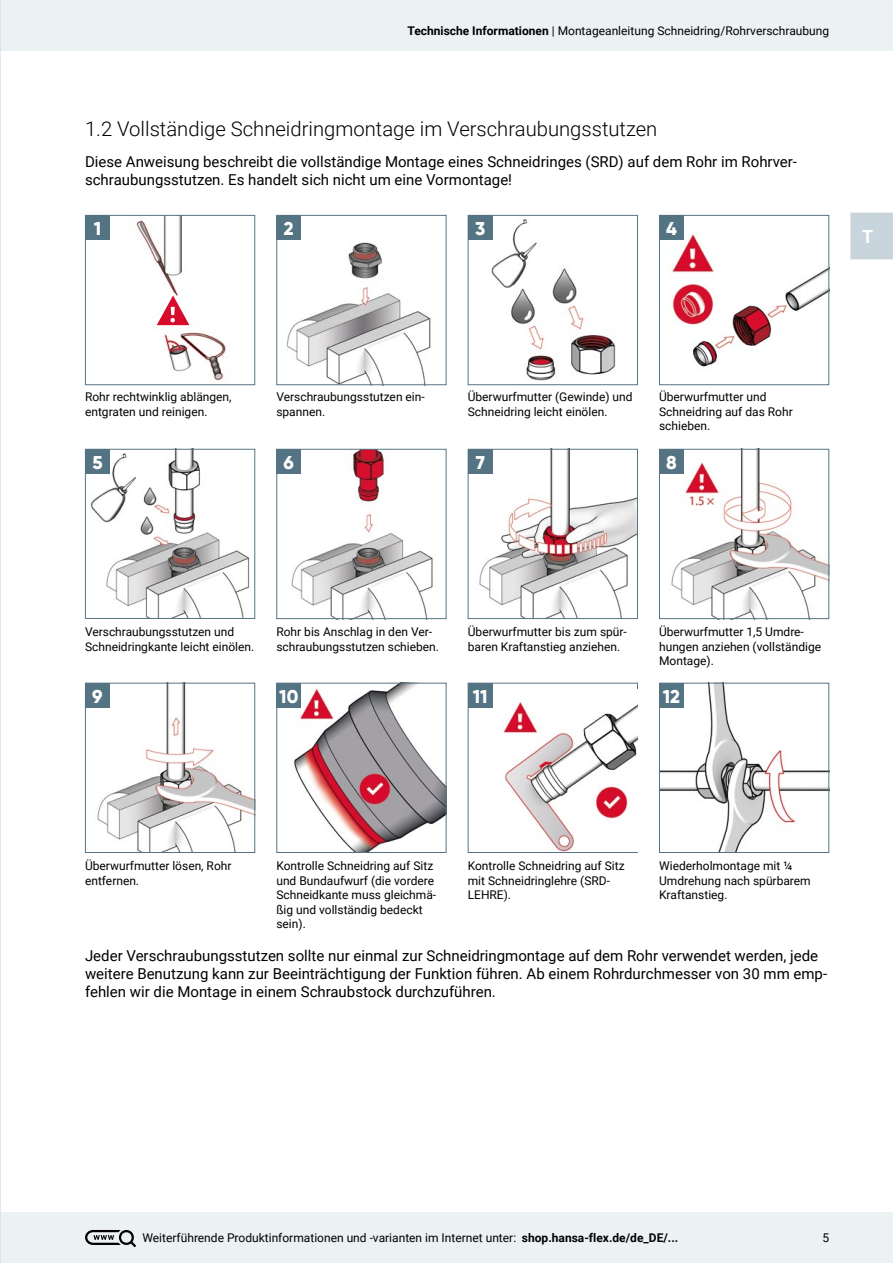
<style>
.page{position:relative;width:893px;height:1263px;background:#fff}
.page>*{position:absolute;margin:0;border:0;box-sizing:border-box;transform-origin:0 0}
.t1{font:300 20.25px "Roboto";color:#000}
.t2{font:800 18.6px "Gilroy";color:#fff}
.t3{font:700 18px "Roboto";color:#fff}
.t4{font:15px/18px "Roboto";color:#000}
.t5{font:12px/14.4px "Roboto";color:#000}
.s1{font-weight:700}
</style>
<div class="page">
<div style="left:0;top:0;width:893px;height:51px;background:#ecf1f4"></div>
<div style="left:0;top:1212px;width:893px;height:51px;background:#ecf1f4"></div>
<svg style="left:85px;top:1230px;width:52px;height:18px"></svg>
<div style="left:850px;top:212px;width:43px;height:48px;background:#c8d5dd"></div>
<img style="left:136px;top:217px;width:90px;height:164px">
<div style="left:85px;top:215px;width:170px;height:170px;border:1px solid #557483"></div>
<div style="left:85px;top:215px;width:25px;height:25px;background:#557483"></div>
<img style="left:287px;top:242px;width:144px;height:141px">
<div style="left:276px;top:215px;width:170px;height:170px;border:1px solid #557483"></div>
<div style="left:276px;top:215px;width:25px;height:25px;background:#557483"></div>
<img style="left:491px;top:219px;width:125px;height:162px">
<div style="left:468px;top:215px;width:170px;height:170px;border:1px solid #557483"></div>
<div style="left:468px;top:215px;width:25px;height:25px;background:#557483"></div>
<img style="left:672px;top:234px;width:155px;height:133px">
<div style="left:659px;top:215px;width:170px;height:170px;border:1px solid #557483"></div>
<div style="left:659px;top:215px;width:25px;height:25px;background:#557483"></div>
<img style="left:90px;top:451px;width:160px;height:166px">
<div style="left:85px;top:449px;width:170px;height:170px;border:1px solid #557483"></div>
<div style="left:85px;top:449px;width:25px;height:25px;background:#557483"></div>
<img style="left:291px;top:451px;width:142px;height:166px">
<div style="left:276px;top:449px;width:170px;height:170px;border:1px solid #557483"></div>
<div style="left:276px;top:449px;width:25px;height:25px;background:#557483"></div>
<img style="left:479px;top:451px;width:157px;height:166px">
<div style="left:468px;top:449px;width:170px;height:170px;border:1px solid #557483"></div>
<div style="left:468px;top:449px;width:25px;height:25px;background:#557483"></div>
<img style="left:671px;top:451px;width:156px;height:166px">
<div style="left:659px;top:449px;width:170px;height:170px;border:1px solid #557483"></div>
<div style="left:659px;top:449px;width:25px;height:25px;background:#557483"></div>
<img style="left:97px;top:685px;width:156px;height:166px">
<div style="left:85px;top:683px;width:170px;height:170px;border:1px solid #557483"></div>
<div style="left:85px;top:683px;width:25px;height:25px;background:#557483"></div>
<img style="left:294px;top:685px;width:150px;height:166px">
<div style="left:276px;top:683px;width:170px;height:170px;border:1px solid #557483"></div>
<div style="left:276px;top:683px;width:25px;height:25px;background:#557483"></div>
<img style="left:661px;top:685px;width:166px;height:166px">
<div style="left:659px;top:683px;width:170px;height:170px;border:1px solid #557483"></div>
<div style="left:659px;top:683px;width:25px;height:25px;background:#557483"></div>
<div style="left:468px;top:683px;width:170px;height:170px;background:#fff;border:1px solid #557483"></div>
<div style="left:472px;top:690px;width:165px;height:162px;background:#fff"></div>
<img style="left:503px;top:702px;width:134px;height:150px">
<div style="left:468px;top:683px;width:25px;height:25px;background:#557483"></div>
<svg style="left:151px;top:290px;width:44px;height:40px"></svg>
<hr style="left:0;top:0;width:1px;height:1263px;background:#c8d5dd">
<p class="t5" style="left:407px;top:23px;width:423px"><span class="s1">Technische Informationen</span> | Montageanleitung Schneidring/Rohrverschraubung</p>
<h1 class="t1" style="left:85px;top:115px;width:574px">1.2 Vollständige Schneidringmontage im Verschraubungsstutzen</h1>
<p class="t4" style="left:85px;top:152px;width:713px">Diese Anweisung beschreibt die vollständige Montage eines Schneidringes (SRD) auf dem Rohr im Rohrver&shy;schraubungsstutzen. Es handelt sich nicht um eine Vormontage!</p>
<h2 class="t2" style="left:94px;top:217px;width:9px">1</h2>
<h2 class="t2" style="left:284px;top:217px;width:11px">2</h2>
<h2 class="t2" style="left:475px;top:217px;width:12px">3</h2>
<h2 class="t2" style="left:666px;top:217px;width:12px">4</h2>
<h3 class="t3" style="left:862px;top:224px;width:13px">T</h3>
<p class="t5" style="left:85px;top:389px;width:148px">Rohr rechtwinklig ablängen, entgraten und reinigen.</p>
<p class="t5" style="left:468px;top:389px;width:166px">Überwurfmutter (Gewinde) und<br>Schneidring leicht einölen.</p>
<p class="t5" style="left:659px;top:389px;width:135px">Überwurfmutter und<br>Schneidring auf das Rohr schieben.</p>
<p class="t5" style="left:276px;top:389px;width:149px">Verschraubungsstutzen ein&shy;spannen.</p>
<h2 class="t2" style="left:92px;top:450px;width:12px">5</h2>
<h2 class="t2" style="left:284px;top:450px;width:12px">6</h2>
<h2 class="t2" style="left:476px;top:450px;width:11px">7</h2>
<h2 class="t2" style="left:666px;top:450px;width:12px">8</h2>
<p class="t5" style="left:85px;top:624px;width:171px">Verschraubungsstutzen und<br>Schneidringkante leicht einölen.</p>
<p class="t5" style="left:276px;top:624px;width:164px">Rohr bis Anschlag in den Ver&shy;schraubungsstutzen schieben.</p>
<p class="t5" style="left:468px;top:624px;width:161px">Überwurfmutter bis zum spür&shy;baren Kraftanstieg anziehen.</p>
<p class="t5" style="left:659px;top:624px;width:163px">Überwurfmutter 1,5 Umdre&shy;hungen anziehen (vollständige<br>Montage).</p>
<h2 class="t2" style="left:92px;top:684px;width:12px">9</h2>
<h2 class="t2" style="left:279px;top:684px;width:21px">10</h2>
<h2 class="t2" style="left:473px;top:684px;width:16px">11</h2>
<h2 class="t2" style="left:663px;top:684px;width:19px">12</h2>
<p class="t5" style="left:85px;top:858px;width:148px">Überwurfmutter lösen, Rohr entfernen.</p>
<p class="t5" style="left:276px;top:858px;width:161px">Kontrolle Schneidring auf Sitz und Bundaufwurf (die vordere<br>Schneidkante muss gleichmä&shy;ßig und vollständig bedeckt sein).</p>
<p class="t5" style="left:659px;top:858px;width:153px">Wiederholmontage mit ¼<br>Umdrehung nach spürbarem<br>Kraftanstieg.</p>
<p class="t5" style="left:468px;top:858px;width:158px">Kontrolle Schneidring auf Sitz mit Schneidringlehre (SRD-<br>LEHRE).</p>
<p class="t4" style="left:85px;top:946px;width:744px">Jeder Verschraubungsstutzen sollte nur einmal zur Schneidringmontage auf dem Rohr verwendet werden, jede weitere Benutzung kann zur Beeinträchtigung der Funktion führen. Ab einem Rohrdurchmesser von 30 mm emp&shy;fehlen wir die Montage in einem Schraubstock durchzuführen.</p>
<p class="t5" style="left:142px;top:1230px;width:537px">Weiterführende Produktinformationen und -varianten im Internet unter: <span class="s1">shop.hansa-flex.de/de_DE/...</span></p>
<p class="t5" style="left:822px;top:1230px;width:8px">5</p>
</div>
